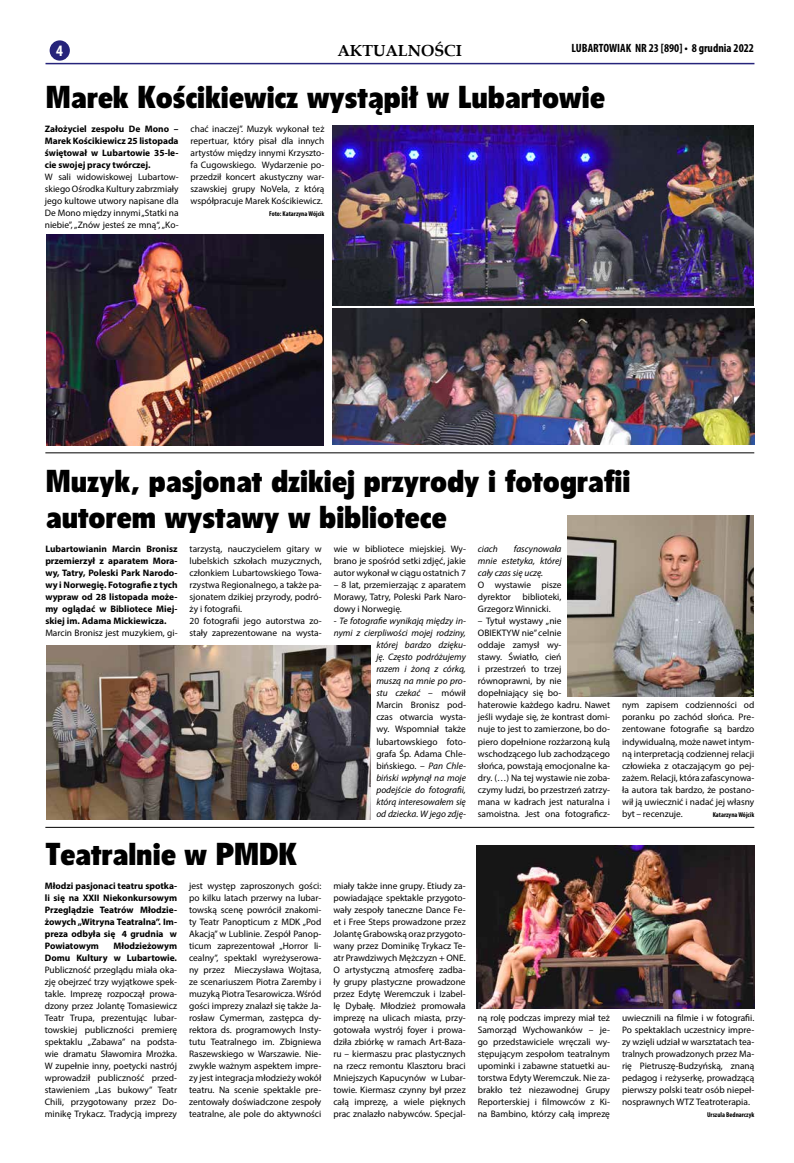
<style>
.page{position:relative;width:794px;height:1163px;background:#fff}
.page>*{position:absolute;margin:0;border:0;box-sizing:border-box;transform-origin:0 0}
.t1{font:30.5px/36px "EFN Olivea OT";color:#000;scale:1.06 1}
.t2{font:700 16px "Book Antiqua";color:#000}
.t3{font:700 condensed 16px "Myriad Pro";color:#fff}
.t4{font:700 condensed 12px "Myriad Pro";color:#000}
.t5{font:9.4px/12px "Myriad Pro";color:#000;text-align:justify}
.t6{font:700 9.4px/12px "Myriad Pro";color:#000;text-align:justify}
.t7{font:italic 9.4px/12px "Myriad Pro";color:#000;text-align:right}
.t8{font:700 condensed 7px "Myriad Pro";color:#000}
.s1{font-style:normal}
</style>
<div class="page">
<div style="left:50px;top:40px;width:20px;height:21px;background:#26247b;border-radius:50%"></div>
<hr style="left:45px;top:63px;width:709px;height:1px;background:#26247b">
<img style="left:46px;top:234px;width:277px;height:211px">
<img style="left:332px;top:126px;width:421px;height:180px">
<img style="left:332px;top:308px;width:422px;height:136px">
<hr style="left:45px;top:452px;width:709px;height:1px;background:#000">
<hr style="left:45px;top:826px;width:709px;height:1px;background:#000">
<img style="left:47px;top:645px;width:324px;height:174px">
<img style="left:476px;top:845px;width:279px;height:163px">
<img style="left:567px;top:515px;width:187px;height:181px">
<h2 class="t3" style="left:56px;top:40px;width:8px">4</h2>
<h2 class="t2" style="left:337px;top:39px;width:126px">AKTUALNOŚCI</h2>
<h1 class="t1" style="left:46px;top:79px;width:529px">Marek Kościkiewicz wystąpił w Lubartowie</h1>
<p class="t4" style="left:571px;top:41px;width:184px">LUBARTOWIAK NR 23 [890] • 8 grudnia 2022</p>
<p class="t6" style="left:45px;top:123px;width:135px">Założyciel zespołu De Mono – Marek Kościkiewicz 25 listopada świętował w Lubartowie 35-le&shy;cie swojej pracy twórczej.</p>
<p class="t5" style="left:45px;top:171px;width:135px">W sali widowiskowej Lubartow&shy;skiego Ośrodka Kultury zabrzmiały jego kultowe utwory napisane dla De Mono między innymi „Statki na niebie”, „Znów jesteś ze mną“, „Ko-</p>
<p class="t5" style="left:191px;top:123px;width:135px">chać inaczej”. Muzyk wykonał też repertuar, który pisał dla innych artystów między innymi Krzyszto&shy;fa Cugowskiego. Wydarzenie po&shy;przedził koncert akustyczny war&shy;szawskiej grupy NoVela, z którą współpracuje Marek Kościkiewicz.</p>
<p class="t8" style="left:269px;top:209px;width:57px">Foto: Katarzyna Wójcik</p>
<h1 class="t1" style="left:46px;top:463px;width:553px">Muzyk, pasjonat dzikiej przyrody i fotografii autorem wystawy w bibliotece</h1>
<p class="t6" style="left:45px;top:543px;width:134px">Lubartowianin Marcin Bronisz przemierzył z aparatem Mora&shy;wy, Tatry, Poleski Park Narodo&shy;wy i Norwegię. Fotografie z tych wypraw od 28 listopada może&shy;my oglądać w Bibliotece Miej&shy;skiej im. Adama Mickiewicza.</p>
<p class="t5" style="left:45px;top:627px;width:134px">Marcin Bronisz jest muzykiem, gi-</p>
<p class="t5" style="left:189px;top:543px;width:134px;text-align:left">tarzystą, nauczycielem gitary w lubelskich szkołach muzycznych, członkiem Lubartowskiego Towa&shy;rzystwa Regionalnego, a także pa&shy;sjonatem dzikiej przyrody, podró&shy;ży i fotografii.<br>20 fotografii jego autorstwa zo&shy;stały zaprezentowane na wysta-</p>
<p class="t5" style="left:334px;top:543px;width:134px">wie w bibliotece miejskiej. Wy&shy;brano je spośród setki zdjęć, jakie autor wykonał w ciągu ostatnich 7</p>
<p class="t5" style="left:334px;top:579px;width:134px">– 8 lat, przemierzając z aparatem Morawy, Tatry, Poleski Park Naro&shy;dowy i Norwegię.</p>
<p class="t7" style="left:334px;top:615px;width:134px"><span class="s1">-</span> Te fotografie wynikają między in&shy;nymi z cierpliwości mojej rodziny, której bardzo dzięku-<br>ję. Często podróżujemy<br>razem i żoną z córką,<br>muszą na mnie po pro-<br>stu czekać <span class="s1">– mówił<br>Marcin Bronisz pod-<br>czas otwarcia wysta-<br>wy. Wspomniał także lubartowskiego foto-<br>grafa Śp. Adama Chle-<br>bińskiego. –</span> Pan Chle-<br>biński wpłynął na moje<br>podejście do fotografii,<br>którą interesowałem się<br>od dziecka. W jego zdję-</p>
<h1 class="t1" style="left:46px;top:835px;width:238px">Teatralnie w PMDK</h1>
<p class="t6" style="left:45px;top:879px;width:134px">Młodzi pasjonaci teatru spotka&shy;li się na XXII Niekonkursowym Przeglądzie Teatrów Młodzie&shy;żowych „Witryna Teatralna”. Im&shy;preza odbyła się 4 grudnia w Powiatowym</p>
<p class="t6" style="left:45px;top:939px;width:134px;text-align:right">Młodzieżowym<br>Domu Kultury w Lubartowie.</p>
<p class="t5" style="left:45px;top:963px;width:134px">Publiczność przeglądu miała oka&shy;zję obejrzeć trzy wyjątkowe spek&shy;takle. Imprezę rozpoczął prowa&shy;dzony przez Jolantę Tomasiewicz Teatr Trupa, prezentując lubar&shy;towskiej publiczności premierę spektaklu „Zabawa” na podsta&shy;wie dramatu Sławomira Mrożka.<br>W zupełnie inny, poetycki nastrój wprowadził publiczność przed&shy;stawieniem „Las bukowy” Teatr Chili, przygotowany przez Do&shy;minikę Trykacz. Tradycją imprezy</p>
<p class="t5" style="left:189px;top:879px;width:134px">jest występ zaproszonych gości: po kilku latach przerwy na lubar&shy;towską scenę powrócił znakomi&shy;ty Teatr Panopticum z MDK „Pod Akacją” w Lublinie. Zespół Panop&shy;ticum zaprezentował „Horror li&shy;cealny”, spektakl wyreżyserowa&shy;ny przez Mieczysława Wojtasa, ze scenariuszem Piotra Zaremby i muzyką Piotra Tesarowicza. Wśród gości imprezy znalazł się także Ja&shy;rosław Cymerman, zastępca dy&shy;rektora ds. programowych Insty&shy;tutu Teatralnego im. Zbigniewa Raszewskiego w Warszawie. Nie&shy;zwykle ważnym aspektem impre&shy;zy jest integracja młodzieży wokół teatru. Na scenie spektakle pre&shy;zentowały doświadczone zespoły teatralne, ale pole do aktywności</p>
<p class="t5" style="left:333px;top:879px;width:134px">miały także inne grupy. Etiudy za&shy;powiadające spektakle przygoto&shy;wały zespoły taneczne Dance Fe&shy;et i Free Steps prowadzone przez Jolantę Grabowską oraz przygoto&shy;wany przez Dominikę Trykacz Te&shy;atr Prawdziwych Mężczyzn + ONE.<br>O artystyczną atmosferę zadba&shy;ły grupy plastyczne prowadzone przez Edytę Weremczuk i Izabel&shy;lę Dybałę. Młodzież promowała imprezę na ulicach miasta, przy&shy;gotowała wystrój foyer i prowa&shy;dziła zbiórkę w ramach Art-Baza&shy;ru – kiermaszu prac plastycznych na rzecz remontu Klasztoru braci Mniejszych Kapucynów w Lubar&shy;towie. Kiermasz czynny był przez całą imprezę, a wiele pięknych prac znalazło nabywców. Specjal-</p>
<p class="t7" style="left:478px;top:543px;width:85px;text-align:justify;text-indent:36px">fascynowała mnie estetyka, której cały czas się uczę.</p>
<p class="t5" style="left:478px;top:579px;width:85px">O wystawie pisze dyrektor biblioteki, Grzegorz Winnicki.</p>
<p class="t5" style="left:478px;top:615px;width:134px;text-align:left">– Tytuł wystawy „nie<br>OBIEKTYW nie” celnie<br>oddaje zamysł wy-<br>stawy. Światło, cień<br>i przestrzeń to trzej równoprawni, by nie dopełniający się bo-<br>haterowie każdego kadru. Nawet jeśli wydaje się, że kontrast domi&shy;nuje to jest to zamierzone, bo do&shy;piero dopełnione rozżarzoną kulą wschodzącego lub zachodzącego słońca, powstają emocjonalne ka&shy;dry. (…) Na tej wystawie nie zoba&shy;czymy ludzi, bo przestrzeń zatrzy&shy;mana w kadrach jest naturalna i samoistna. Jest ona fotograficz-</p>
<p class="t7" style="left:478px;top:543px;width:22px">ciach</p>
<p class="t5" style="left:622px;top:699px;width:134px">nym zapisem codzienności od poranku po zachód słońca. Pre&shy;zentowane fotografie są bardzo indywidualną, może nawet intym&shy;ną interpretacją codziennej relacji człowieka z otaczającym go pej&shy;zażem. Relacji, która zafascynowa&shy;ła autora tak bardzo, że postano&shy;wił ją uwiecznić i nadać jej własny byt – recenzuje.</p>
<p class="t8" style="left:712px;top:809px;width:43px">Katarzyna Wójcik</p>
<p class="t5" style="left:478px;top:1011px;width:134px">ną rolę podczas imprezy miał też Samorząd Wychowanków – je&shy;go przedstawiciele wręczali wy&shy;stępującym zespołom teatralnym upominki i zabawne statuetki au&shy;torstwa Edyty Weremczuk. Nie za&shy;brakło też niezawodnej Grupy Reporterskiej i filmowców z Ki&shy;na Bambino, którzy całą imprezę</p>
<p class="t5" style="left:622px;top:1011px;width:134px">uwiecznili na filmie i w fotografii.<br>Po spektaklach uczestnicy impre&shy;zy wzięli udział w warsztatach tea&shy;tralnych prowadzonych przez Ma&shy;rię Pietruszę-Budzyńską, znaną pedagog i reżyserkę, prowadzącą pierwszy polski teatr osób niepeł&shy;nosprawnych WTZ Teatroterapia.</p>
<p class="t8" style="left:707px;top:1109px;width:49px">Urszula Bednarczyk</p>
</div>
